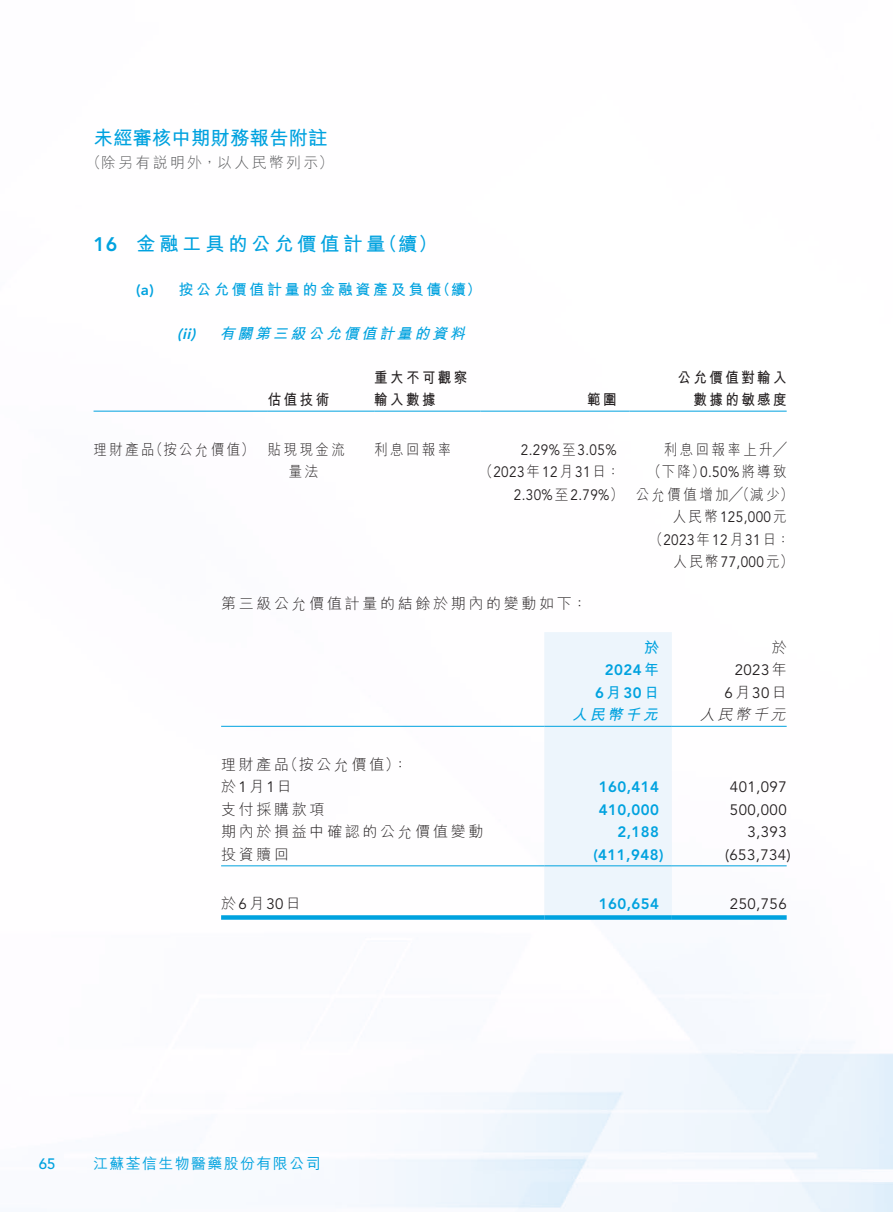
<style>
.page{position:relative;width:893px;height:1212px;background:#fff}
.page>*{position:absolute;margin:0;border:0;box-sizing:border-box;transform-origin:0 0}
._01_Heading_1{font:700 19.5px "M Hei HK";color:#00a2df}
._01_Heading_1-2{font:700 19.5px "M Hei HK";letter-spacing:.18em;color:#00a2df}
._01_Heading_1-3{font:800 19.5px "Avenir LT Std";color:#00a2df}
._50_Table_Body{font:15px "Avenir LT Std";letter-spacing:.03em;color:#231f20;scale:.9 1}
._50_Table_Body-2{font:300 15px/22.5px "M Hei HK";letter-spacing:.18em;color:#231f20;text-align:right;scale:.9 1}
._50_Table_Body-3{font:300 15px "M Hei HK";letter-spacing:.18em;color:#231f20}
._50_Table_Body-4{font:800 15px "Avenir LT Std";letter-spacing:.03em;color:#00a2df}
._50_Table_Body-5{font:15px "Avenir LT Std";letter-spacing:.03em;color:#231f20}
._50_Table_Body-6{font:700 15px/22.5px "M Hei HK";letter-spacing:.18em;color:#231f20;text-align:right;scale:.9 1}
._00_Body_text{font:300 15px "M Hei HK";letter-spacing:.18em;color:#231f20}
._02_Heading_2{font:700 15px "M Hei HK";letter-spacing:.18em;color:#00a2df}
.t1{font:300 15px "M Hei HK";letter-spacing:.15em;color:#57585a}
.t2{font:500 15px "M Hei HK";letter-spacing:.09em;color:#00a2df}
._03_Heading_3{font:italic 700 15px "M Hei HK";color:#00a2df}
._50_Table_Body-7{font:italic 300 15px "M Hei HK";color:#231f20}
._50_Table_Body-8{font:italic 700 15px "M Hei HK";color:#00a2df}
._03_Heading_3-2{font:italic 800 15px "Avenir LT Std";color:#00a2df}
._02_Heading_2-2{font:800 15px "Avenir LT Std";color:#00a2df}
.t3{font:500 15px "Avenir LT Std";color:#00a2df}
._50_Table_Body-9{font:700 15px "M Hei HK";color:#00a2df}
.s1{font-family:"M Hei HK";font-weight:300}
.s2{font-family:"Avenir LT Std";font-weight:400}
.s3{font-family:"M Hei HK";font-weight:700}
</style>
<div class="page">
<hr style="left:94px;top:411px;width:174px;height:1px;background:#00a2df">
<hr style="left:268px;top:411px;width:106px;height:1px;background:#00a2df">
<hr style="left:374px;top:411px;width:106px;height:1px;background:#00a2df">
<hr style="left:480px;top:411px;width:149px;height:1px;background:#00a2df">
<hr style="left:629px;top:411px;width:158px;height:1px;background:#00a2df">
<div style="left:544px;top:632px;width:128px;height:283px;background:#edf5fc"></div>
<hr style="left:221px;top:726px;width:323px;height:1px;background:#00a2df">
<hr style="left:544px;top:726px;width:128px;height:1px;background:#00a2df">
<hr style="left:672px;top:726px;width:115px;height:1px;background:#00a2df">
<hr style="left:221px;top:865px;width:323px;height:1px;background:#00a2df">
<hr style="left:544px;top:865px;width:128px;height:1px;background:#00a2df">
<hr style="left:672px;top:865px;width:115px;height:1px;background:#00a2df">
<div style="left:221px;top:915px;width:323px;height:5px;background:#00a2df"></div>
<div style="left:544px;top:915px;width:128px;height:5px;background:#00a2df"></div>
<div style="left:672px;top:915px;width:115px;height:5px;background:#00a2df"></div>
<h1 class="_01_Heading_1" style="left:94px;top:123px;width:235px">未經審核中期財務報告附註</h1>
<p class="t1" style="left:86px;top:155px;width:249px">（除另有說明外，以人民幣列示(</p>
<p class="_01_Heading_1-3" style="left:94px;top:233px;width:25px">16</p>
<p class="_01_Heading_1-2" style="left:136px;top:230px;width:251px">金融工具的公允價值計量</p>
<p class="_01_Heading_1" style="left:378px;top:230px;width:61px">（續(</p>
<p class="_02_Heading_2-2" style="left:136px;top:281px;width:19px">a( )</p>
<p class="_02_Heading_2" style="left:179px;top:279px;width:264px">按公允價值計量的金融資產及負債</p>
<p class="_02_Heading_2" style="left:436px;top:279px;width:47px">（續(</p>
<p class="_03_Heading_3-2" style="left:177px;top:325px;width:24px">( )</p>
<p class="_03_Heading_3-2" style="left:182px;top:325px;width:14px">ii</p>
<p class="_03_Heading_3" style="left:220px;top:322px;width:251px">有關第三級公允價值計量的資料</p>
<p class="_50_Table_Body-6" style="left:268px;top:387px;width:70px">估值技術</p>
<p class="_50_Table_Body-6" style="left:374px;top:364px;width:105px">重大不可觀察</p>
<p class="_50_Table_Body-6" style="left:374px;top:387px;width:70px">輸入數據</p>
<p class="_50_Table_Body-2" style="left:94px;top:438px;width:180px">理財產 （品 按公允價值）</p>
<p class="_50_Table_Body-2" style="left:268px;top:438px;width:87px">貼現現金流</p>
<p class="_50_Table_Body-2" style="left:289px;top:460px;width:34px">量法</p>
<p class="_50_Table_Body-2" style="left:374px;top:438px;width:87px">利息回報率</p>
<p class="_50_Table_Body-6" style="left:587px;top:387px;width:34px">範圍</p>
<p class="_50_Table_Body" style="left:521px;top:441px;width:108px">2.29% <span class="s1">至</span>3.05%</p>
<p class="_50_Table_Body" style="left:479px;top:463px;width:158px"><span class="s1">（</span>2023<span class="s1">年</span>12<span class="s1">月</span>31<span class="s1">日：</span></p>
<p class="_50_Table_Body" style="left:514px;top:486px;width:123px">2.30%<span class="s1">至</span>2.79%<span class="s1">(</span></p>
<p class="_00_Body_text" style="left:221px;top:596px;width:368px">第三級公允價值計量的結餘於期內的變動如下：</p>
<p class="_50_Table_Body-6" style="left:678px;top:364px;width:123px">公允價值對輸入數據的敏感度</p>
<p class="_50_Table_Body-2" style="left:664px;top:438px;width:138px">利息回報率上升╱<br><span class="s2">0.50%</span>將導致</p>
<p class="_50_Table_Body-2" style="left:648px;top:460px;width:65px">（下降）</p>
<p class="_50_Table_Body-2" style="left:636px;top:483px;width:177px">公允價值增加╱（減少(</p>
<p class="_50_Table_Body" style="left:673px;top:508px;width:128px"><span class="s1">人民幣</span>125,000<span class="s1">元</span></p>
<p class="_50_Table_Body" style="left:650px;top:531px;width:158px"><span class="s1">（</span>2023<span class="s1">年</span>12<span class="s1">月</span>31<span class="s1">日：</span></p>
<p class="_50_Table_Body" style="left:673px;top:553px;width:135px"><span class="s1">人民幣</span>77,000<span class="s1">元(</span></p>
<p class="_50_Table_Body-9" style="left:644px;top:636px;width:16px">於</p>
<p class="_50_Table_Body-4" style="left:605px;top:661px;width:56px">2024<span class="s3">年</span></p>
<p class="_50_Table_Body-4" style="left:595px;top:684px;width:66px">6<span class="s3">月</span>30<span class="s3">日</span></p>
<p class="_50_Table_Body-8" style="left:572px;top:704px;width:92px">人民幣千元</p>
<p class="_50_Table_Body-3" style="left:772px;top:639px;width:16px">於</p>
<p class="_50_Table_Body-5" style="left:735px;top:661px;width:53px">2023<span class="s1">年</span></p>
<p class="_50_Table_Body-5" style="left:724px;top:684px;width:64px">6<span class="s1">月</span>30<span class="s1">日</span></p>
<p class="_50_Table_Body-7" style="left:700px;top:707px;width:91px">人民幣千元</p>
<p class="_50_Table_Body-3" style="left:283px;top:756px;width:126px">（按公允價值：(</p>
<p class="_50_Table_Body-3" style="left:221px;top:756px;width:70px">理財產品</p>
<p class="_50_Table_Body-3" style="left:221px;top:779px;width:72px">於<span class="s2">1</span>月<span class="s2">1</span>日</p>
<p class="_50_Table_Body-4" style="left:599px;top:778px;width:62px">160,414</p>
<p class="_50_Table_Body-5" style="left:730px;top:778px;width:58px">401,097</p>
<p class="_50_Table_Body-3" style="left:221px;top:801px;width:105px">支付採購款項</p>
<p class="_50_Table_Body-4" style="left:599px;top:801px;width:62px">410,000</p>
<p class="_50_Table_Body-5" style="left:730px;top:801px;width:58px">500,000</p>
<p class="_50_Table_Body-3" style="left:221px;top:824px;width:264px">期內於損益中確認的公允價值變動</p>
<p class="_50_Table_Body-4" style="left:617px;top:823px;width:43px">2,188</p>
<p class="_50_Table_Body-5" style="left:747px;top:823px;width:41px">3,393</p>
<p class="_50_Table_Body-3" style="left:221px;top:846px;width:70px">投資贖回</p>
<p class="_50_Table_Body-4" style="left:593px;top:846px;width:72px">)411,948(</p>
<p class="_50_Table_Body-5" style="left:725px;top:846px;width:67px">)653,734(</p>
<p class="_50_Table_Body-3" style="left:221px;top:896px;width:81px">於<span class="s2">6</span>月<span class="s2">30</span>日</p>
<p class="_50_Table_Body-4" style="left:599px;top:895px;width:62px">160,654</p>
<p class="_50_Table_Body-5" style="left:730px;top:895px;width:58px">250,756</p>
<p class="t3" style="left:39px;top:1155px;width:18px">65</p>
<p class="t2" style="left:93px;top:1153px;width:229px">江蘇荃信生物醫藥股份有限公司</p>
</div>
